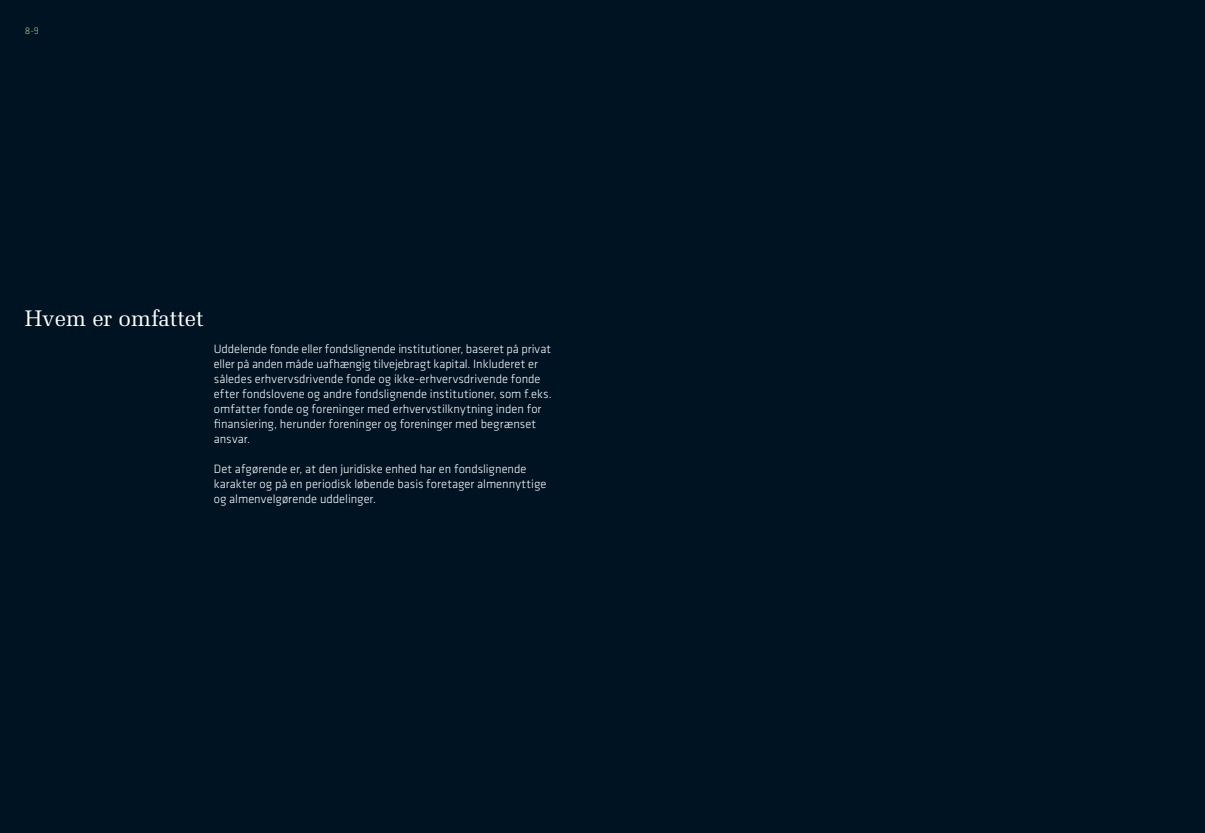
<style>
.page{position:relative;width:1205px;height:833px;background:#001322}
.page>*{position:absolute;margin:0;border:0;box-sizing:border-box;transform-origin:0 0}
.t1{font:22.5px "Melior";color:#fff}
.t2{font:300 12.5px/15px "Klavika";color:#fff}
.t3{font:300 10px "Klavika";color:#96ce8a}
</style>
<div class="page">
<p class="t3" style="left:25px;top:25px;width:16px">8-9</p>
<h1 class="t1" style="left:25px;top:305px;width:180px">Hvem er omfattet</h1>
<p class="t2" style="left:214px;top:342px;width:339px">Uddelende fonde eller fondslignende institutioner, baseret på privat eller på anden måde uafhængig tilvejebragt kapital. Inkluderet er således erhvervsdrivende fonde og ikke-erhvervsdrivende fonde efter fondslovene og andre fondslignende institutioner, som f.eks. omfatter fonde og foreninger med erhvervstilknytning inden for finansiering, herunder foreninger og foreninger med begrænset ansvar.</p>
<p class="t2" style="left:214px;top:462px;width:334px">Det afgørende er, at den juridiske enhed har en fondslignende karakter og på en periodisk løbende basis foretager almennyttige og almenvelgørende uddelinger.</p>
</div>
